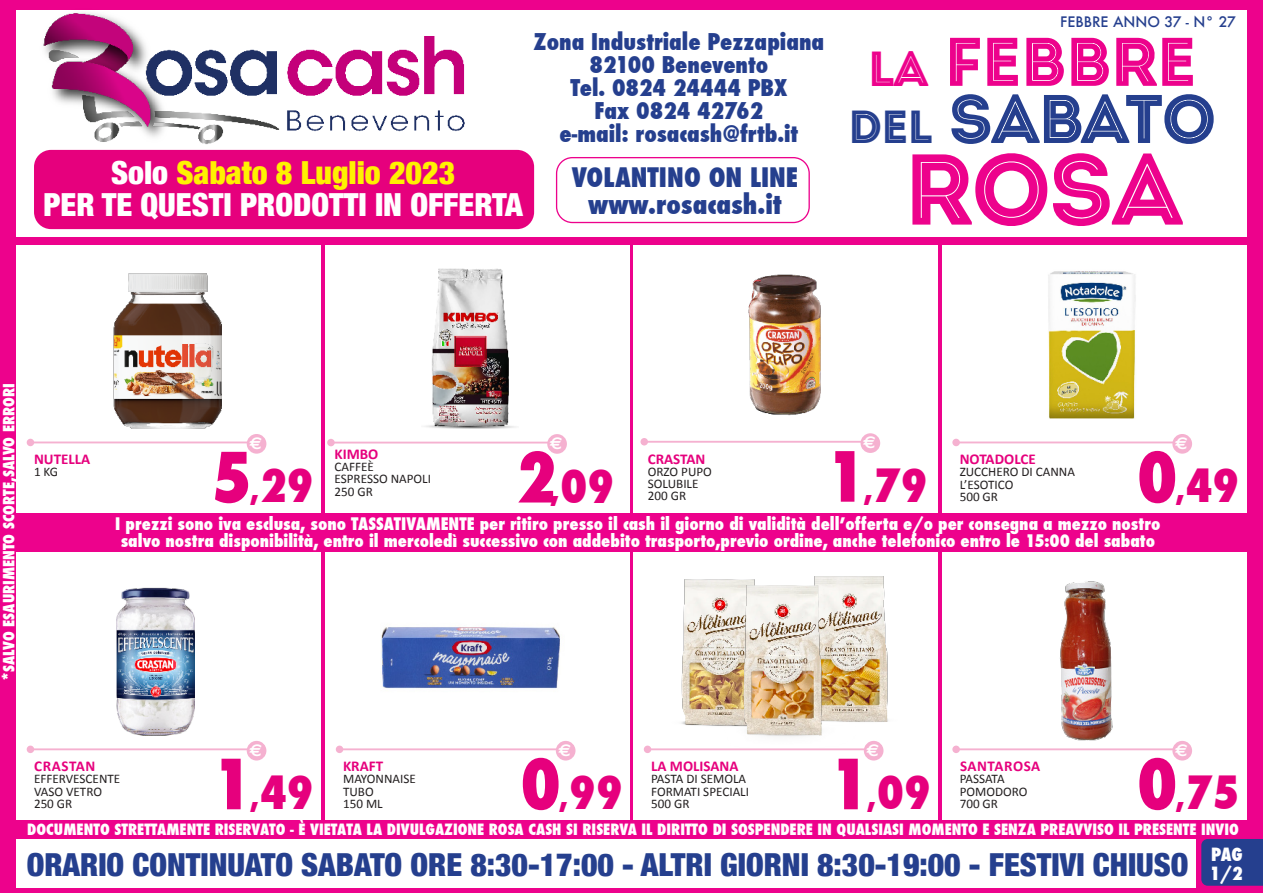
<style>
.page{position:relative;width:1263px;height:893px;background:#ed028c}
.page>*{position:absolute;margin:0;border:0;box-sizing:border-box;transform-origin:0 0}
.t1{font:100.2px "Intro Inline";color:#ed028c}
.t2{font:68.55px "Intro Inline";letter-spacing:-.03em;color:#253f8e}
.t3{font:68.55px "Intro Inline";letter-spacing:-.03em;color:#ed028c}
.t4{font:800 condensed 67.05px "Futura";color:#e6007d}
.t5{font:800 condensed 44.7px "Futura";color:#e6007d}
.t6{font:900 condensed 31.8px "Helvetica Neue";color:#fff}
.t7{font:900 condensed 31.8px "Helvetica Neue";color:#fff101}
.t8{font:900 condensed 31.65px "Helvetica Neue";color:#253f8e}
.t9{font:800 condensed 26.7px "Futura";color:#e6007d}
.t10{font:800 condensed 26.25px "Futura";color:#253f8e}
.t11{font:800 condensed 22.5px "Futura";color:#253f8e}
.t12{font:800 condensed 17.85px "Futura";color:#fff}
.t13{font:700 17.1px "Euro Sans Std";color:#fff}
.t14{font:800 condensed 16.95px "Futura";color:#fff}
.t15{font:800 condensed 15.3px "Futura";color:#fff}
.t16{font:700 15px "Calibri";color:#e6007d}
.t17{font:700 15px "Calibri";letter-spacing:.035em;color:#e6007d}
.t18{font:700 15px "Calibri";letter-spacing:.04em;color:#e6007d}
.t19{font:500 14.1px "Futura";color:#253f8e}
.t20{font:13.2px/12.1px "Calibri";color:#231f20}
.s1{color:#fff}
.s2{font-size:49.2px}
.s3{font-size:46.35px}
</style>
<div class="page">
<div style="left:16px;top:10px;width:1231px;height:227px;background:#fff"></div>
<div style="left:16px;top:245px;width:305px;height:268px;background:#fff"></div>
<div style="left:16px;top:552px;width:305px;height:268px;background:#fff"></div>
<div style="left:325px;top:245px;width:305px;height:268px;background:#fff"></div>
<div style="left:325px;top:552px;width:305px;height:268px;background:#fff"></div>
<div style="left:633px;top:245px;width:305px;height:268px;background:#fff"></div>
<div style="left:633px;top:552px;width:305px;height:268px;background:#fff"></div>
<div style="left:942px;top:245px;width:305px;height:268px;background:#fff"></div>
<div style="left:942px;top:552px;width:305px;height:268px;background:#fff"></div>
<img style="left:34px;top:13px;width:455px;height:217px">
<div style="left:556px;top:157px;width:254px;height:66px;border:1px solid #ed028c;border-radius:16px"></div>
<div style="left:34px;top:150px;width:500px;height:79px;background:#e6007d;border-radius:17px"></div>
<img style="left:64px;top:273px;width:203px;height:181px">
<hr style="left:30px;top:441px;width:227px;height:2px;background:#f5b1d0">
<div style="left:27px;top:439px;width:7px;height:7px;background:#f5b1d0;border-radius:50%"></div>
<div style="left:247px;top:434px;width:19px;height:20px;background:#f5b1d0;border-radius:50%"></div>
<div style="left:16px;top:839px;width:1179px;height:48px;background:#fff"></div>
<div style="left:1201px;top:839px;width:62px;height:47px;background:#253f8e"></div>
<img style="left:748px;top:275px;width:73px;height:141px">
<hr style="left:644px;top:441px;width:227px;height:2px;background:#f5b1d0">
<div style="left:640px;top:438px;width:8px;height:7px;background:#f5b1d0;border-radius:50%"></div>
<div style="left:860px;top:433px;width:20px;height:20px;background:#f5b1d0;border-radius:50%"></div>
<img style="left:424px;top:268px;width:92px;height:160px">
<hr style="left:331px;top:442px;width:227px;height:1px;background:#f5b1d0">
<div style="left:327px;top:439px;width:8px;height:7px;background:#f5b1d0;border-radius:50%"></div>
<div style="left:547px;top:434px;width:20px;height:20px;background:#f5b1d0;border-radius:50%"></div>
<img style="left:1048px;top:271px;width:88px;height:148px">
<hr style="left:956px;top:441px;width:227px;height:2px;background:#f5b1d0">
<div style="left:952px;top:439px;width:8px;height:7px;background:#f5b1d0;border-radius:50%"></div>
<div style="left:1172px;top:434px;width:20px;height:20px;background:#f5b1d0;border-radius:50%"></div>
<img style="left:74px;top:587px;width:162px;height:164px">
<hr style="left:30px;top:748px;width:227px;height:2px;background:#f5b1d0">
<div style="left:27px;top:746px;width:7px;height:7px;background:#f5b1d0;border-radius:50%"></div>
<div style="left:247px;top:741px;width:19px;height:19px;background:#f5b1d0;border-radius:50%"></div>
<img style="left:381px;top:627px;width:181px;height:120px">
<hr style="left:340px;top:748px;width:226px;height:2px;background:#f5b1d0">
<div style="left:336px;top:746px;width:7px;height:7px;background:#f5b1d0;border-radius:50%"></div>
<div style="left:556px;top:741px;width:19px;height:19px;background:#f5b1d0;border-radius:50%"></div>
<img style="left:870px;top:576px;width:18px;height:146px">
<img style="left:681px;top:579px;width:13px;height:147px">
<img style="left:694px;top:576px;width:176px;height:171px">
<hr style="left:647px;top:748px;width:227px;height:2px;background:#f5b1d0">
<div style="left:644px;top:746px;width:7px;height:7px;background:#f5b1d0;border-radius:50%"></div>
<div style="left:864px;top:741px;width:19px;height:19px;background:#f5b1d0;border-radius:50%"></div>
<img style="left:991px;top:581px;width:188px;height:173px">
<hr style="left:956px;top:748px;width:227px;height:2px;background:#f5b1d0">
<div style="left:952px;top:746px;width:8px;height:7px;background:#f5b1d0;border-radius:50%"></div>
<div style="left:1172px;top:741px;width:20px;height:19px;background:#f5b1d0;border-radius:50%"></div>
<p class="t7" style="left:111px;top:146px;width:346px"><span class="s1">Solo</span> Sabato 8 Luglio 2023</p>
<p class="t6" style="left:43px;top:178px;width:481px">PER TE QUESTI PRODOTTI IN OFFERTA</p>
<p class="t11" style="left:534px;top:26px;width:292px">Zona Industriale Pezzapiana</p>
<p class="t11" style="left:589px;top:49px;width:180px">82100 Benevento</p>
<p class="t11" style="left:570px;top:72px;width:218px">Tel. 0824 24444 PBX</p>
<p class="t11" style="left:595px;top:95px;width:170px">Fax 0824 42762</p>
<p class="t11" style="left:560px;top:118px;width:240px">e-mail: rosacash@frtb.it</p>
<p class="t10" style="left:572px;top:159px;width:228px">VOLANTINO ON LINE</p>
<p class="t10" style="left:588px;top:186px;width:195px">www.rosacash.it</p>
<p class="t19" style="left:1060px;top:12px;width:177px">FEBBRE ANNO 37 - N° 27</p>
<p class="t3" style="left:868px;top:21px;width:331px"><span class="s2">LA</span> FEBBRE</p>
<p class="t2" style="left:848px;top:78px;width:370px"><span class="s3">DEL</span> SABATO</p>
<p class="t1" style="left:904px;top:129px;width:281px">ROSA</p>
<p class="t15" style="left:-1px;top:681px;width:299px;rotate:-90deg">*SALVO ESAURIMENTO SCORTE,SALVO ERRORI</p>
<p class="t16" style="left:34px;top:450px;width:58px">NUTELLA</p>
<p class="t20" style="left:34px;top:466px;width:26px">1 KG</p>
<p class="t13" style="left:249px;top:433px;width:14px">€</p>
<p class="t4" style="left:211px;top:432px;width:42px">5</p>
<p class="t5" style="left:260px;top:455px;width:55px">29</p>
<p class="t9" style="left:250px;top:472px;width:10px">,</p>
<p class="t16" style="left:334px;top:445px;width:45px">KIMBO</p>
<p class="t20" style="left:334px;top:461px;width:41px">CAFFEÈ</p>
<p class="t20" style="left:334px;top:473px;width:98px">ESPRESSO NAPOLI</p>
<p class="t20" style="left:334px;top:485px;width:40px">250 GR</p>
<p class="t13" style="left:550px;top:433px;width:14px">€</p>
<p class="t4" style="left:516px;top:432px;width:42px">2</p>
<p class="t5" style="left:560px;top:455px;width:55px">09</p>
<p class="t9" style="left:551px;top:472px;width:10px">,</p>
<p class="t16" style="left:648px;top:449px;width:59px">CRASTAN</p>
<p class="t20" style="left:648px;top:465px;width:66px">ORZO PUPO<br>SOLUBILE</p>
<p class="t20" style="left:648px;top:490px;width:40px">200 GR</p>
<p class="t4" style="left:825px;top:431px;width:42px">1</p>
<p class="t13" style="left:863px;top:432px;width:14px">€</p>
<p class="t5" style="left:874px;top:455px;width:55px">79</p>
<p class="t9" style="left:864px;top:472px;width:10px">,</p>
<p class="t16" style="left:960px;top:450px;width:78px">NOTADOLCE</p>
<p class="t20" style="left:960px;top:466px;width:117px">ZUCCHERO DI CANNA</p>
<p class="t20" style="left:960px;top:478px;width:55px">L’ESOTICO</p>
<p class="t20" style="left:960px;top:490px;width:40px">500 GR</p>
<p class="t13" style="left:1175px;top:433px;width:14px">€</p>
<p class="t4" style="left:1137px;top:432px;width:42px">0</p>
<p class="t5" style="left:1186px;top:455px;width:55px">49</p>
<p class="t9" style="left:1176px;top:472px;width:10px">,</p>
<p class="t14" style="left:115px;top:512px;width:1046px">I prezzi sono iva esclusa, sono TASSATIVAMENTE per ritiro presso il cash il giorno di validità dell’offerta e/o per consegna a mezzo nostro</p>
<p class="t14" style="left:121px;top:529px;width:1036px">salvo nostra disponibilità, entro il mercoledì successivo con addebito trasporto,previo ordine, anche telefonico entro le 15:00 del sabato</p>
<p class="t18" style="left:34px;top:757px;width:63px">CRASTAN</p>
<p class="t20" style="left:34px;top:773px;width:88px">EFFERVESCENTE</p>
<p class="t20" style="left:34px;top:785px;width:70px">VASO VETRO</p>
<p class="t20" style="left:34px;top:797px;width:40px">250 GR</p>
<p class="t4" style="left:211px;top:739px;width:42px">1</p>
<p class="t13" style="left:249px;top:740px;width:14px">€</p>
<p class="t5" style="left:260px;top:762px;width:55px">49</p>
<p class="t9" style="left:250px;top:779px;width:10px">,</p>
<p class="t16" style="left:343px;top:757px;width:42px">KRAFT</p>
<p class="t20" style="left:343px;top:773px;width:74px">MAYONNAISE<br>TUBO</p>
<p class="t20" style="left:343px;top:797px;width:41px">150 ML</p>
<p class="t13" style="left:559px;top:740px;width:14px">€</p>
<p class="t4" style="left:520px;top:739px;width:42px">0</p>
<p class="t5" style="left:569px;top:762px;width:55px">99</p>
<p class="t9" style="left:559px;top:779px;width:10px">,</p>
<p class="t16" style="left:651px;top:757px;width:89px">LA MOLISANA</p>
<p class="t20" style="left:651px;top:773px;width:99px">PASTA DI SEMOLA<br>FORMATI SPECIALI<br>500 GR</p>
<p class="t4" style="left:828px;top:739px;width:42px">1</p>
<p class="t13" style="left:866px;top:740px;width:14px">€</p>
<p class="t5" style="left:877px;top:762px;width:55px">09</p>
<p class="t9" style="left:867px;top:779px;width:10px">,</p>
<p class="t17" style="left:960px;top:757px;width:82px">SANTAROSA</p>
<p class="t20" style="left:960px;top:773px;width:69px">PASSATA<br>POMODORO</p>
<p class="t20" style="left:960px;top:797px;width:40px">700 GR</p>
<p class="t13" style="left:1175px;top:740px;width:14px">€</p>
<p class="t4" style="left:1137px;top:739px;width:42px">0</p>
<p class="t5" style="left:1186px;top:762px;width:55px">75</p>
<p class="t9" style="left:1176px;top:779px;width:10px">,</p>
<p class="t15" style="left:27px;top:819px;width:1213px">DOCUMENTO STRETTAMENTE RISERVATO - È VIETATA LA DIVULGAZIONE ROSA CASH SI RISERVA IL DIRITTO DI SOSPENDERE IN QUALSIASI MOMENTO E SENZA PREAVVISO IL PRESENTE INVIO</p>
<p class="t8" style="left:27px;top:838px;width:1163px">ORARIO CONTINUATO SABATO ORE 8:30-17:00 - ALTRI GIORNI 8:30-19:00 - FESTIVI CHIUSO</p>
<p class="t12" style="left:1211px;top:842px;width:33px">PAG</p>
<p class="t12" style="left:1209px;top:861px;width:35px">1/2</p>
</div>
